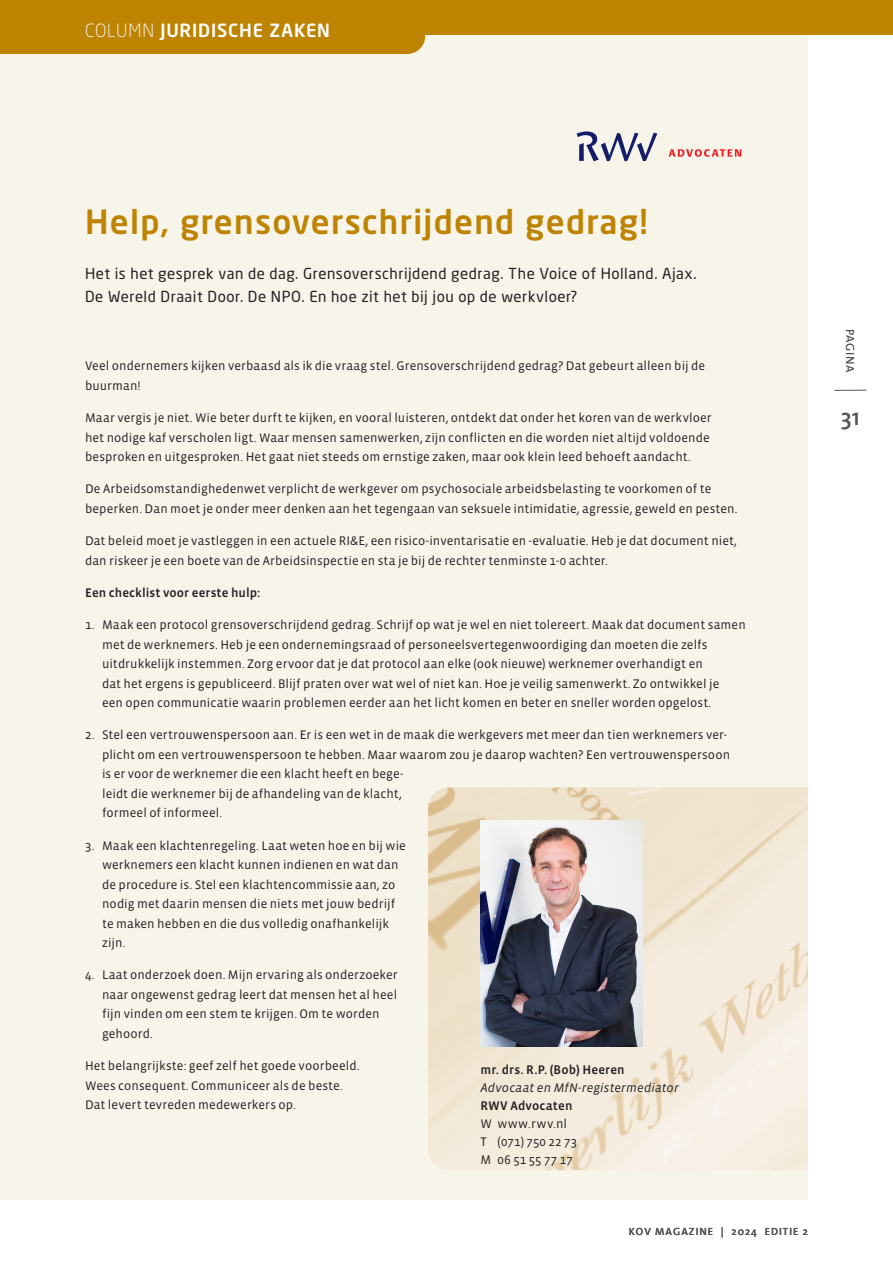
<style>
.page{position:relative;width:893px;height:1263px;background:#fff}
.page>*{position:absolute;margin:0;border:0;box-sizing:border-box;transform-origin:0 0}
.Kop_Neo_Sans{font:500 33px "Neo Sans W1 G";letter-spacing:.04em;color:#be8300}
.t1{font:600 24px "The Sans";color:#555652}
._02_Kop_groot{font:500 18px "Neo Sans W1 G";letter-spacing:.045em;color:#fff}
.intro{font:15px "Neo Sans W1 G";letter-spacing:.035em;color:#231f20}
.tekst{font:12.75px/19.5px "Vista Sans OT";letter-spacing:.005em;color:#231f20}
.tekst-2{font:500 12.75px "Vista Sans OT";letter-spacing:.01em;color:#231f20}
.tekst-3{font:italic 12.75px "Vista Sans OT";letter-spacing:.01em;color:#231f20}
.t2{font:600 12px "The Sans";letter-spacing:.04em;color:#555652}
.t3{font:600 10.5px "The Sans";letter-spacing:.1em;color:#555652}
.s1{font-weight:300}
</style>
<div class="page">
<div style="left:0;top:34px;width:808px;height:1165px;background:#f7f4ea"></div>
<div style="left:0;top:0;width:893px;height:34px;background:#be8300"></div>
<div style="left:0;top:34px;width:425px;height:20px;background:#be8300"></div>
<img style="left:428px;top:787px;width:380px;height:383px">
<img style="left:480px;top:821px;width:162px;height:225px">
<svg style="left:577px;top:131px;width:80px;height:30px"></svg>
<svg style="left:669px;top:149px;width:72px;height:8px"></svg>
<hr style="left:834px;top:390px;width:32px;height:1px;background:#555652">
<p class="_02_Kop_groot" style="left:85px;top:19px;width:246px"><span class="s1">COLUMN</span> JURIDISCHE ZAKEN</p>
<p class="Kop_Neo_Sans" style="left:85px;top:201px;width:564px">Help, grensoverschrijdend gedrag!</p>
<p class="intro" style="left:85px;top:264px;width:613px">Het is het gesprek van de dag. Grensoverschrijdend gedrag. The Voice of Holland. Ajax.</p>
<p class="intro" style="left:85px;top:287px;width:494px">De Wereld Draait Door. De NPO. En hoe zit het bij jou op de werkvloer?</p>
<p class="tekst" style="left:85px;top:356px;width:622px">Veel ondernemers kijken verbaasd als ik die vraag stel. Grensoverschrijdend gedrag? Dat gebeurt alleen bij de buurman!</p>
<p class="tekst" style="left:85px;top:408px;width:628px">Maar vergis je niet. Wie beter durft te kijken, en vooral luisteren, ontdekt dat onder het koren van de werkvloer het nodige kaf verscholen ligt. Waar mensen samenwerken, zijn conflicten en die worden niet altijd voldoende besproken en uitgesproken. Het gaat niet steeds om ernstige zaken, maar ook klein leed behoeft aandacht.</p>
<p class="tekst" style="left:85px;top:479px;width:654px">De Arbeidsomstandighedenwet verplicht de werkgever om psychosociale arbeidsbelasting te voorkomen of te beperken. Dan moet je onder meer denken aan het tegengaan van seksuele intimidatie, agressie, geweld en pesten.</p>
<p class="tekst" style="left:85px;top:531px;width:653px">Dat beleid moet je vastleggen in een actuele RI&amp;E, een risico-inventarisatie en -evaluatie. Heb je dat document niet, dan riskeer je een boete van de Arbeidsinspectie en sta je bij de rechter tenminste 1-0 achter.</p>
<p class="tekst-2" style="left:85px;top:586px;width:177px">Een checklist voor eerste hulp:</p>
<p class="tekst" style="left:102px;top:615px;width:645px;text-indent:-17px">1. Maak een protocol grensoverschrijdend gedrag. Schrijf op wat je wel en niet tolereert. Maak dat document samen met de werknemers. Heb je een ondernemingsraad of personeelsvertegenwoordiging dan moeten die zelfs uitdrukkelijk instemmen. Zorg ervoor dat je dat protocol aan elke (ook nieuwe) werknemer overhandigt en<br>dat het ergens is gepubliceerd. Blijf praten over wat wel of niet kan. Hoe je veilig samenwerkt. Zo ontwikkel je<br>een open communicatie waarin problemen eerder aan het licht komen en beter en sneller worden opgelost.</p>
<p class="tekst" style="left:102px;top:726px;width:630px;text-indent:-17px">2. Stel een vertrouwenspersoon aan. Er is een wet in de maak die werkgevers met meer dan tien werknemers ver&shy;plicht om een vertrouwenspersoon te hebben. Maar waarom zou je daarop wachten? Een vertrouwenspersoon is er voor de werknemer die een klacht heeft en bege-<br>leidt die werknemer bij de afhandeling van de klacht,<br>formeel of informeel.</p>
<p class="tekst" style="left:102px;top:836px;width:305px;text-indent:-17px">3. Maak een klachtenregeling. Laat weten hoe en bij wie werknemers een klacht kunnen indienen en wat dan de procedure is. Stel een klachtencommissie aan, zo nodig met daarin mensen die niets met jouw bedrijf te maken hebben en die dus volledig onafhankelijk zijn.</p>
<p class="tekst" style="left:102px;top:966px;width:297px;text-indent:-17px">4. Laat onderzoek doen. Mijn ervaring als onderzoeker naar ongewenst gedrag leert dat mensen het al heel fijn vinden om een stem te krijgen. Om te worden gehoord.</p>
<p class="tekst" style="left:85px;top:1056px;width:276px">Het belangrijkste: geef zelf het goede voorbeeld.<br>Wees consequent. Communiceer als de beste.<br>Dat levert tevreden medewerkers op.</p>
<p class="tekst-2" style="left:480px;top:1063px;width:146px">mr. drs. R.P. (Bob) Heeren</p>
<p class="tekst-3" style="left:480px;top:1081px;width:200px">Advocaat en MfN-registermediator</p>
<p class="tekst-2" style="left:480px;top:1099px;width:93px">RWV Advocaten</p>
<p class="tekst" style="left:480px;top:1114px;width:88px">W www.rwv.nl</p>
<p class="tekst" style="left:480px;top:1132px;width:98px">T (071) 750 22 73</p>
<p class="tekst" style="left:480px;top:1150px;width:94px">M 06 51 55 77 17</p>
<p class="t3" style="left:629px;top:1222px;width:181px">KOV MAGAZINE | 2024 EDITIE 2</p>
<p class="t2" style="left:860px;top:329px;width:45px;rotate:90deg">PAGINA</p>
<h2 class="t1" style="left:841px;top:397px;width:21px">31</h2>
</div>
